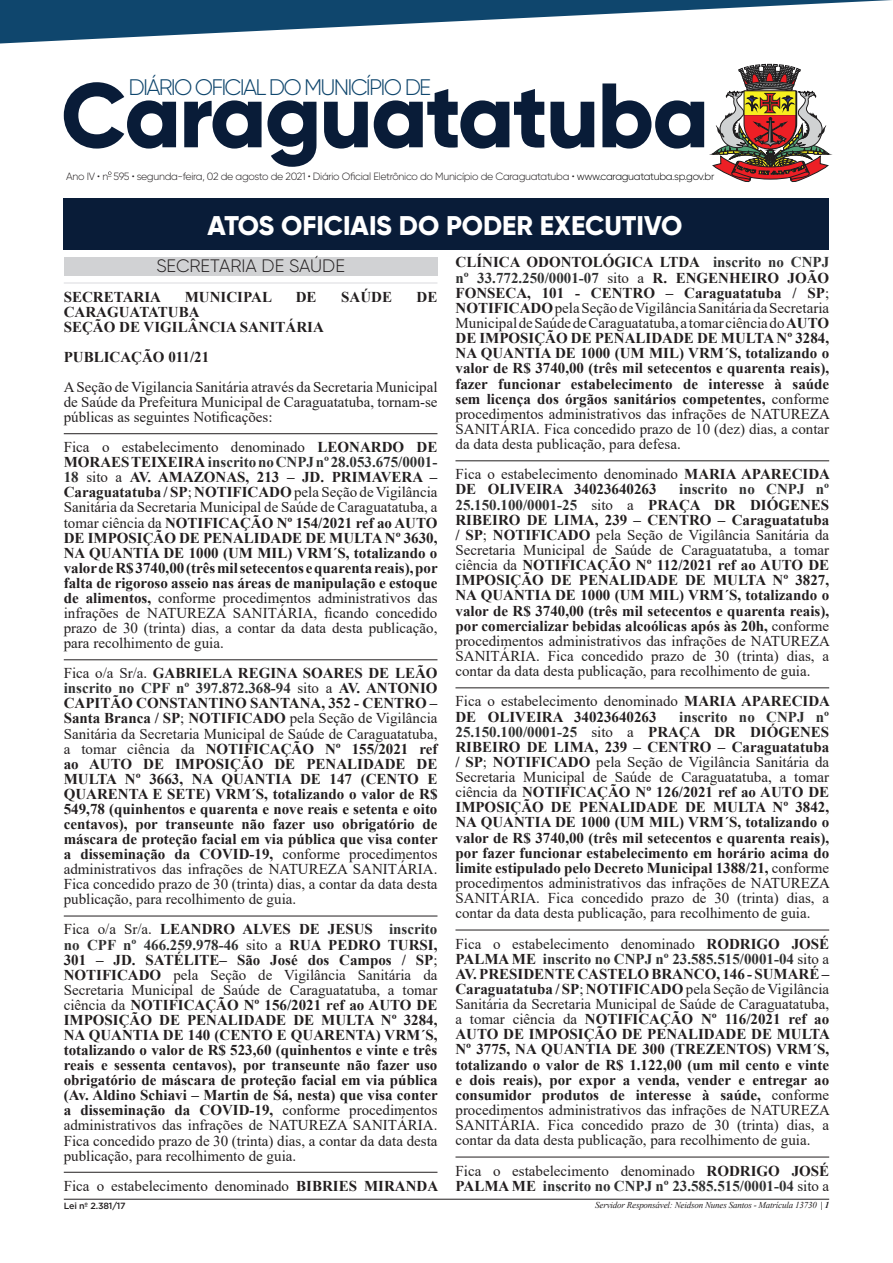
<style>
.page{position:relative;width:893px;height:1263px;background:#fff}
.page>*{position:absolute;margin:0;border:0;box-sizing:border-box;transform-origin:0 0}
.t1{font:800 27px "Gilroy";color:#fff}
.t2{font:300 22.5px "Gilroy";letter-spacing:-.08em;color:#0f466d}
.t3{font:300 18px "Gilroy";color:#231f20}
.t4{font:700 15px/15.1px "Times New Roman";color:#231f20;text-align:justify}
.t5{font:15px/15.1px "Times New Roman";color:#231f20;text-align:justify}
.t6{font:300 10.5px "Gilroy";letter-spacing:-.03em;color:#231f20}
.t7{font:italic 9px "Times New Roman";letter-spacing:-.02em;color:#231f20}
.t8{font:500 9px "Gotham";letter-spacing:-.02em;color:#231f20}
.s1{color:#000}
.s2{font-weight:400}
.s3{color:#313232}
.s4{font-weight:700}
.s5{font-weight:700;color:#313232}
</style>
<div class="page">
<svg style="left:713px;top:64px;width:116px;height:118px"></svg>
<div style="left:64px;top:198px;width:765px;height:51px;background:#091c38"></div>
<svg style="left:0;top:0;width:892px;height:44px"></svg>
<svg style="left:64px;top:82px;width:640px;height:85px"></svg>
<svg style="left:108px;top:171px;width:3px;height:6px"></svg>
<hr style="left:64px;top:1199px;width:765px;height:1px;background:#231f20">
<div style="left:64px;top:257px;width:373px;height:18px;background:#d1d2d4"></div>
<hr style="left:64px;top:282px;width:373px;height:2px;background:#e6e7e9">
<hr style="left:64px;top:433px;width:373px;height:1px;background:#231f20">
<hr style="left:64px;top:659px;width:373px;height:1px;background:#231f20">
<hr style="left:64px;top:916px;width:373px;height:1px;background:#231f20">
<hr style="left:64px;top:1172px;width:373px;height:1px;background:#231f20">
<hr style="left:455px;top:460px;width:374px;height:1px;background:#231f20">
<hr style="left:455px;top:687px;width:374px;height:1px;background:#231f20">
<hr style="left:455px;top:930px;width:374px;height:1px;background:#231f20">
<hr style="left:455px;top:1157px;width:374px;height:1px;background:#231f20">
<h2 class="t2" style="left:129px;top:73px;width:304px">DIÁRIO OFICIAL DO MUNICÍPIO DE</h2>
<p class="t6" style="left:66px;top:170px;width:650px">Ano IV • n 595 • segunda-feira, 02 de agosto de 2021 • Diário Oficial Eletrônico do Município de Caraguatatuba • <span class="s1">www.caraguatatuba.sp.gov.br</span></p>
<h1 class="t1" style="left:207px;top:208px;width:476px">ATOS OFICIAIS DO PODER EXECUTIVO</h1>
<p class="t3" style="left:156px;top:254px;width:190px">SECRETARIA DE SAÚDE</p>
<p class="t4" style="left:64px;top:289px;width:99px">SECRETARIA</p>
<p class="t4" style="left:185px;top:289px;width:89px">MUNICIPAL</p>
<p class="t4" style="left:296px;top:289px;width:22px">DE</p>
<p class="t4" style="left:341px;top:289px;width:52px">SAÚDE</p>
<p class="t4" style="left:417px;top:289px;width:22px">DE</p>
<p class="t4" style="left:64px;top:304px;width:262px">CARAGUATATUBA<br>SEÇÃO DE VIGILÂNCIA SANITÁRIA</p>
<p class="t4" style="left:64px;top:349px;width:147px">PUBLICAÇÃO 011/21</p>
<p class="t5" style="left:64px;top:379px;width:375px">A Seção de Vigilancia Sanitária através da Secretaria Municipal de Saúde da Prefeitura Municipal de Caraguatatuba, tornam-se públicas as seguintes Notificações:</p>
<p class="t4" style="left:64px;top:439px;width:375px"><span class="s2">Fica o estabelecimento denominado</span> LEONARDO DE MORAES TEIXEIRA <span class="s3">inscrito no CNPJ nº 28.053.675/0001- 18</span> <span class="s2">sito a</span> AV. AMAZONAS, 213 – JD. PRIMAVERA – Caraguatatuba / SP<span class="s2">;</span> NOTIFICADO <span class="s2">pela Seção de Vigilância Sanitária da Secretaria Municipal de Saúde de Caraguatatuba, a tomar ciência da</span> NOTIFICAÇÃO Nº 154/2021 ref ao AUTO DE IMPOSIÇÃO DE PENALIDADE DE MULTA Nº 3630, NA QUANTIA DE 1000 (UM MIL) VRM´S, totalizando o valor de R$ 3740,00 (três mil setecentos e quarenta reais), por falta de rigoroso asseio nas áreas de manipulação e estoque de alimentos, <span class="s2">conforme procedimentos administrativos das infrações de NATUREZA SANITÁRIA, ficando concedido prazo de 30 (trinta) dias, a contar da data desta publicação, para recolhimento de guia.</span></p>
<p class="t4" style="left:64px;top:665px;width:375px"><span class="s2">Fica o/a Sr/a.</span> GABRIELA REGINA SOARES DE LEÃO <span class="s3">inscrito no CPF nº 397.872.368-94</span> <span class="s2">sito a</span> AV. ANTONIO CAPITÃO CONSTANTINO SANTANA, 352 - CENTRO – Santa Branca / SP<span class="s2">;</span> NOTIFICADO <span class="s2">pela Seção de Vigilância Sanitária da Secretaria Municipal de Saúde de Caraguatatuba, a tomar ciência da</span> NOTIFICAÇÃO Nº 155/2021 ref ao AUTO DE IMPOSIÇÃO DE PENALIDADE DE MULTA Nº 3663, NA QUANTIA DE 147 (CENTO E QUARENTA E SETE) VRM´S, totalizando o valor de R$ 549,78 (quinhentos e quarenta e nove reais e setenta e oito centavos), por transeunte não fazer uso obrigatório de máscara de proteção facial em via pública que visa conter a disseminação da COVID-19, <span class="s2">conforme procedimentos administrativos das infrações de NATUREZA SANITÁRIA.<br>Fica concedido prazo de 30 (trinta) dias, a contar da data desta publicação, para recolhimento de guia.</span></p>
<p class="t4" style="left:64px;top:921px;width:375px"><span class="s2">Fica o/a Sr/a.</span> LEANDRO ALVES DE JESUS <span class="s3">inscrito no CPF nº 466.259.978-46</span> <span class="s2">sito a</span> RUA PEDRO TURSI, 301 – JD. SATÉLITE– São José dos Campos / SP<span class="s2">; </span>NOTIFICADO <span class="s2">pela Seção de Vigilância Sanitária da Secretaria Municipal de Saúde de Caraguatatuba, a tomar ciência da</span> NOTIFICAÇÃO Nº 156/2021 ref ao AUTO DE IMPOSIÇÃO DE PENALIDADE DE MULTA Nº 3284, NA QUANTIA DE 140 (CENTO E QUARENTA) VRM´S, totalizando o valor de R$ 523,60 (quinhentos e vinte e três reais e sessenta centavos), por transeunte não fazer uso obrigatório de máscara de proteção facial em via pública (Av. Aldino Schiavi – Martin de Sá, nesta) que visa conter a disseminação da COVID-19, <span class="s2">conforme procedimentos administrativos das infrações de NATUREZA SANITÁRIA.<br>Fica concedido prazo de 30 (trinta) dias, a contar da data desta publicação, para recolhimento de guia.</span></p>
<p class="t5" style="left:64px;top:1177px;width:376px">Fica o estabelecimento denominado <span class="s4">BIBRIES MIRANDA</span></p>
<p class="t4" style="left:455px;top:254px;width:376px">CLÍNICA ODONTOLÓGICA LTDA <span class="s3">inscrito no CNPJ nº 33.772.250/0001-07</span> <span class="s2">sito a</span> R. ENGENHEIRO JOÃO FONSECA, 101 - CENTRO – Caraguatatuba / SP<span class="s2">; </span>NOTIFICADO <span class="s2">pela Seção de Vigilância Sanitária da Secretaria Municipal de Saúde de Caraguatatuba, a tomar ciência do</span> AUTO DE IMPOSIÇÃO DE PENALIDADE DE MULTA Nº 3284, NA QUANTIA DE 1000 (UM MIL) VRM´S, totalizando o valor de R$ 3740,00 (três mil setecentos e quarenta reais), fazer funcionar estabelecimento de interesse à saúde sem licença dos órgãos sanitários competentes, <span class="s2">conforme procedimentos administrativos das infrações de NATUREZA SANITÁRIA. Fica concedido prazo de 10 (dez) dias, a contar da data desta publicação, para defesa.</span></p>
<p class="t4" style="left:455px;top:466px;width:376px"><span class="s2">Fica o estabelecimento denominado</span> MARIA APARECIDA<br>DE OLIVEIRA 34023640263</p>
<p class="t4" style="left:455px;top:481px;width:376px;text-indent:224px"><span class="s3">inscrito no CNPJ nº 25.150.100/0001-25</span> <span class="s2">sito a</span> PRAÇA DR DIÓGENES RIBEIRO DE LIMA, 239 – CENTRO – Caraguatatuba / SP<span class="s2">;</span> NOTIFICADO <span class="s2">pela Seção de Vigilância Sanitária da Secretaria Municipal de Saúde de Caraguatatuba, a tomar ciência da</span> NOTIFICAÇÃO Nº 112/2021 ref ao AUTO DE IMPOSIÇÃO DE PENALIDADE DE MULTA Nº 3827, NA QUANTIA DE 1000 (UM MIL) VRM´S, totalizando o valor de R$ 3740,00 (três mil setecentos e quarenta reais), por comercializar bebidas alcoólicas após às 20h, <span class="s2">conforme procedimentos administrativos das infrações de NATUREZA SANITÁRIA. Fica concedido prazo de 30 (trinta) dias, a contar da data desta publicação, para recolhimento de guia.</span></p>
<p class="t4" style="left:455px;top:693px;width:376px"><span class="s2">Fica o estabelecimento denominado</span> MARIA APARECIDA<br>DE OLIVEIRA 34023640263</p>
<p class="t4" style="left:455px;top:708px;width:376px;text-indent:224px"><span class="s3">inscrito no CNPJ nº 25.150.100/0001-25</span> <span class="s2">sito a</span> PRAÇA DR DIÓGENES RIBEIRO DE LIMA, 239 – CENTRO – Caraguatatuba / SP<span class="s2">;</span> NOTIFICADO <span class="s2">pela Seção de Vigilância Sanitária da Secretaria Municipal de Saúde de Caraguatatuba, a tomar ciência da</span> NOTIFICAÇÃO Nº 126/2021 ref ao AUTO DE IMPOSIÇÃO DE PENALIDADE DE MULTA Nº 3842, NA QUANTIA DE 1000 (UM MIL) VRM´S, totalizando o valor de R$ 3740,00 (três mil setecentos e quarenta reais), por fazer funcionar estabelecimento em horário acima do limite estipulado pelo Decreto Municipal 1388/21, <span class="s2">conforme procedimentos administrativos das infrações de NATUREZA SANITÁRIA. Fica concedido prazo de 30 (trinta) dias, a contar da data desta publicação, para recolhimento de guia.</span></p>
<p class="t4" style="left:455px;top:935px;width:376px"><span class="s2">Fica o estabelecimento denominado</span> RODRIGO JOSÉ PALMA ME <span class="s3">inscrito no CNPJ nº 23.585.515/0001-04</span> <span class="s2">sito a </span>AV. PRESIDENTE CASTELO BRANCO, 146 - SUMARÉ – Caraguatatuba / SP<span class="s2">;</span> NOTIFICADO <span class="s2">pela Seção de Vigilância Sanitária da Secretaria Municipal de Saúde de Caraguatatuba, a tomar ciência da</span> NOTIFICAÇÃO Nº 116/2021 ref ao AUTO DE IMPOSIÇÃO DE PENALIDADE DE MULTA Nº 3775, NA QUANTIA DE 300 (TREZENTOS) VRM´S, totalizando o valor de R$ 1.122,00 (um mil cento e vinte e dois reais), por expor a venda, vender e entregar ao consumidor produtos de interesse à saúde, <span class="s2">conforme procedimentos administrativos das infrações de NATUREZA SANITÁRIA. Fica concedido prazo de 30 (trinta) dias, a contar da data desta publicação, para recolhimento de guia.</span></p>
<p class="t5" style="left:455px;top:1162px;width:375px">Fica o estabelecimento denominado <span class="s4">RODRIGO JOSÉ<br>PALMA ME</span> <span class="s5">inscrito no CNPJ nº 23.585.515/0001-04</span> sito a</p>
<p class="t8" style="left:64px;top:1199px;width:64px">Lei nº 2.381/17</p>
<p class="t7" style="left:595px;top:1198px;width:235px">Servidor Responsável: Neidson Nunes Santos - Matrícula 13730 <span class="s4">| 1</span></p>
</div>
